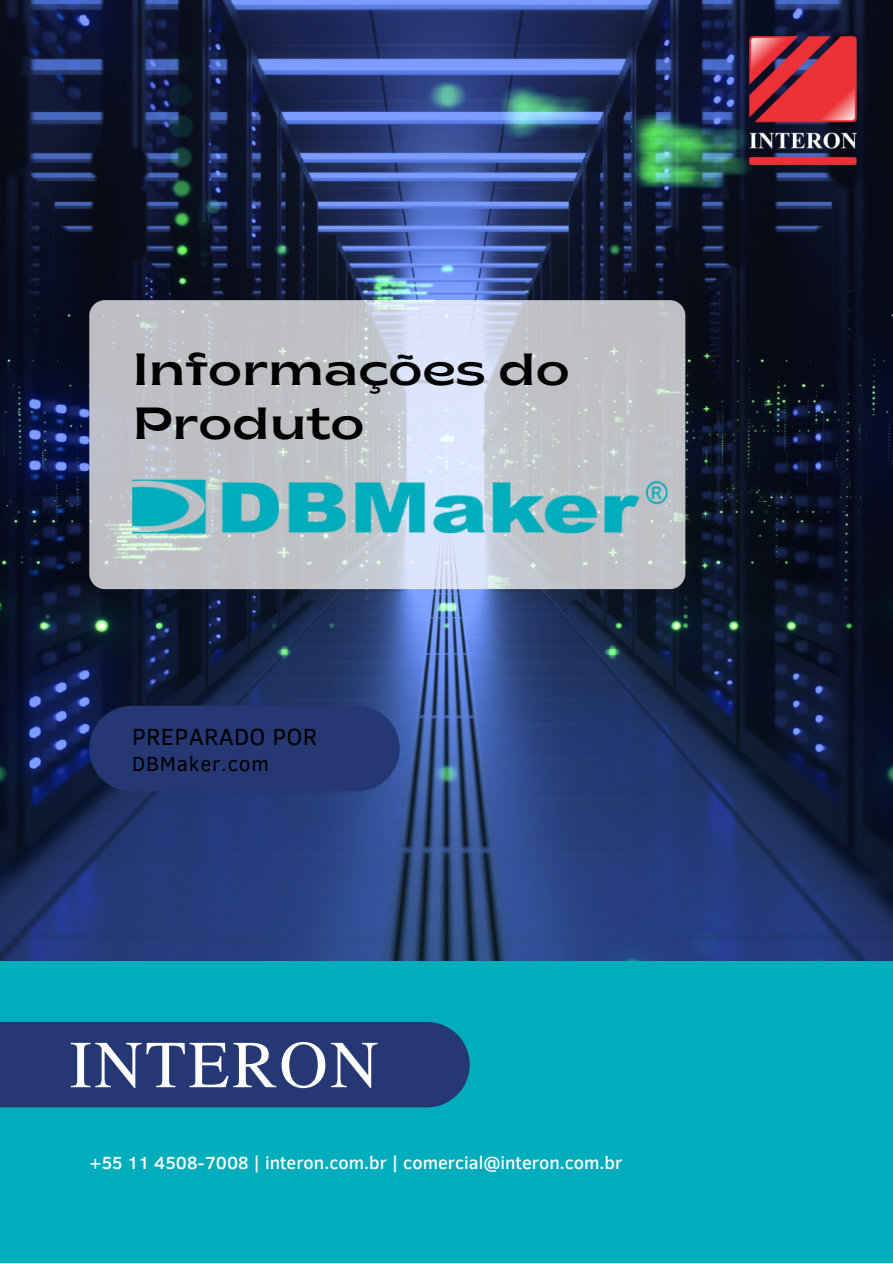
<style>
.page{position:relative;width:893px;height:1264px;background:#fff}
.page>*{position:absolute;margin:0;border:0;box-sizing:border-box;transform-origin:0 0}
.t1{font:66.9px "Te X Gyre Termes";letter-spacing:.04em;color:#fff}
.t2{font:semi-expanded 45px/54px "Brice";color:#000}
.t3{font:24px "Clear Sans";letter-spacing:.01em;color:#000}
.t4{font:21px "Clear Sans";letter-spacing:.035em;color:#000}
.t5{font:500 18px "Clear Sans";color:#fff}
</style>
<div class="page">
<img style="left:0;top:0;width:892px;height:961px">
<div style="left:89px;top:705px;width:310px;height:86px;background:#253874;border-radius:43px"></div>
<div style="left:0;top:961px;width:892px;height:301px;background:#00adbc"></div>
<div style="left:0;top:1022px;width:469px;height:85px;background:#253874"></div>
<svg style="left:89px;top:300px;width:596px;height:289px;fill:#bfc1c5"></svg>
<img style="left:749px;top:37px;width:107px;height:128px">
<img style="left:132px;top:479px;width:535px;height:54px">
<h2 class="t2" style="left:133px;top:347px;width:438px">Informações do<br>Produto</h2>
<h3 class="t3" style="left:132px;top:719px;width:187px">PREPARADO POR</h3>
<p class="t4" style="left:132px;top:748px;width:138px">DBMaker.com</p>
<h1 class="t1" style="left:69px;top:1016px;width:310px">INTERON</h1>
<p class="t5" style="left:89px;top:1149px;width:534px">+55 11 4508-7008 | interon.com.br | comercial@interon.com.br</p>
</div>
